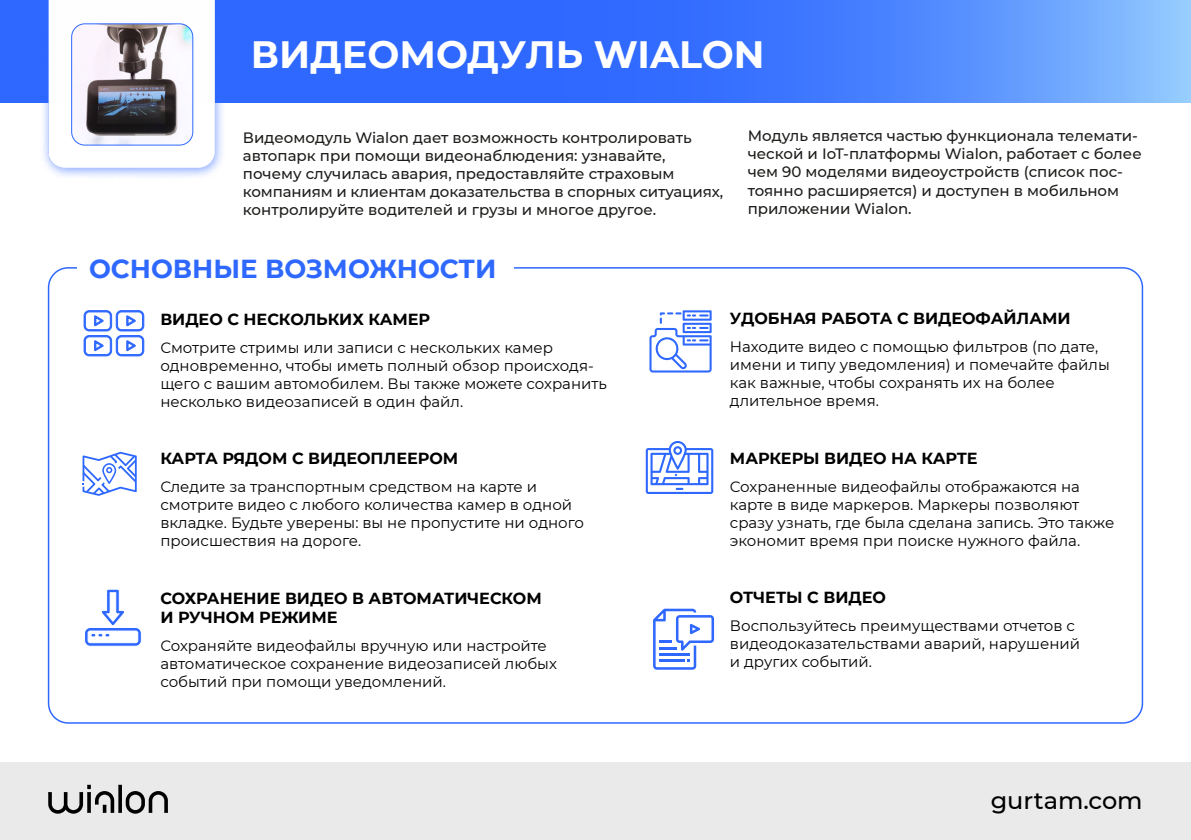
<style>
.page{position:relative;width:1191px;height:840px;background:#fff}
.page>*{position:absolute;margin:0;border:0;box-sizing:border-box;transform-origin:0 0}
.t1{font:700 38px "Montserrat";color:#fff}
.t2{font:700 26px "Montserrat";color:#2e68ff}
.t3{font:500 24px "Montserrat";color:#000}
.t4{font:700 16px/19.2px "Montserrat";color:#000}
.t5{font:15px/18px "Montserrat";color:#000}
.t6{font:500 15px/18px "Montserrat";color:#1d1d1b}
</style>
<div class="page">
<svg style="left:0;top:0;width:1191px;height:102px;background:#447dfe"></svg>
<svg style="left:653px;top:608px;width:61px;height:61px"></svg>
<svg style="left:649px;top:310px;width:62px;height:62px"></svg>
<svg style="left:84px;top:589px;width:58px;height:57px"></svg>
<svg style="left:646px;top:441px;width:67px;height:52px"></svg>
<svg style="left:84px;top:310px;width:60px;height:46px"></svg>
<div style="left:0;top:761px;width:1191px;height:78px;background:#eaeaea"></div>
<svg style="left:48px;top:784px;width:120px;height:29px"></svg>
<svg style="left:83px;top:451px;width:54px;height:44px"></svg>
<img style="left:39px;top:0;width:188px;height:177px">
<img style="left:72px;top:24px;width:121px;height:121px">
<div style="left:71px;top:23px;width:122px;height:122px;border:1px solid #2e68ff;border-radius:13px"></div>
<h1 class="t1" style="left:251px;top:27px;width:515px">ВИДЕОМОДУЛЬ WIALON</h1>
<p class="t6" style="left:243px;top:128px;width:482px">Видеомодуль Wialon дает возможность контролировать автопарк при помощи видеонаблюдения: узнавайте, почему случилась авария, предоставляйте страховым компаниям и клиентам доказательства в спорных ситуациях, контролируйте водителей и грузы и многое другое.</p>
<p class="t6" style="left:747px;top:126px;width:395px">Модуль является частью функционала телемати&shy;ческой и IoT-платформы Wialon, работает с более чем 90 моделями видеоустройств (список пос&shy;тоянно расширяется) и доступен в мобильном приложении Wialon.</p>
<h2 class="t2" style="left:89px;top:250px;width:409px">ОСНОВНЫЕ ВОЗМОЖНОСТИ</h2>
<p class="t4" style="left:160px;top:308px;width:271px">ВИДЕО С НЕСКОЛЬКИХ КАМЕР</p>
<p class="t5" style="left:160px;top:337px;width:448px">Смотрите стримы или записи с нескольких камер одновременно, чтобы иметь полный обзор происходя&shy;щего с вашим автомобилем. Вы также можете сохранить несколько видеозаписей в один файл.</p>
<p class="t4" style="left:160px;top:448px;width:299px">КАРТА РЯДОМ С ВИДЕОПЛЕЕРОМ</p>
<p class="t5" style="left:160px;top:477px;width:425px">Следите за транспортным средством на карте и смотрите видео с любого количества камер в одной вкладке. Будьте уверены: вы не пропустите ни одного происшествия на дороге.</p>
<p class="t4" style="left:160px;top:587px;width:383px">СОХРАНЕНИЕ ВИДЕО В АВТОМАТИЧЕСКОМ<br>И РУЧНОМ РЕЖИМЕ</p>
<p class="t5" style="left:160px;top:636px;width:398px">Сохраняйте видеофайлы вручную или настройте автоматическое сохранение видеозаписей любых событий при помощи уведомлений.</p>
<p class="t4" style="left:730px;top:307px;width:342px">УДОБНАЯ РАБОТА С ВИДЕОФАЙЛАМИ</p>
<p class="t5" style="left:730px;top:337px;width:381px">Находите видео с помощью фильтров (по дате, имени и типу уведомления) и помечайте файлы как важные, чтобы сохранять их на более длительное время.</p>
<p class="t4" style="left:730px;top:447px;width:249px">МАРКЕРЫ ВИДЕО НА КАРТЕ</p>
<p class="t5" style="left:730px;top:476px;width:386px">Сохраненные видеофайлы отображаются на карте в виде маркеров. Маркеры позволяют сразу узнать, где была сделана запись. Это также экономит время при поиске нужного файла.</p>
<p class="t4" style="left:730px;top:587px;width:157px">ОТЧЕТЫ С ВИДЕО</p>
<p class="t5" style="left:730px;top:616px;width:352px">Воспользуйтесь преимуществами отчетов с видеодоказательствами аварий, нарушений и других событий.</p>
<h3 class="t3" style="left:990px;top:783px;width:153px">gurtam.com</h3>
</div>
